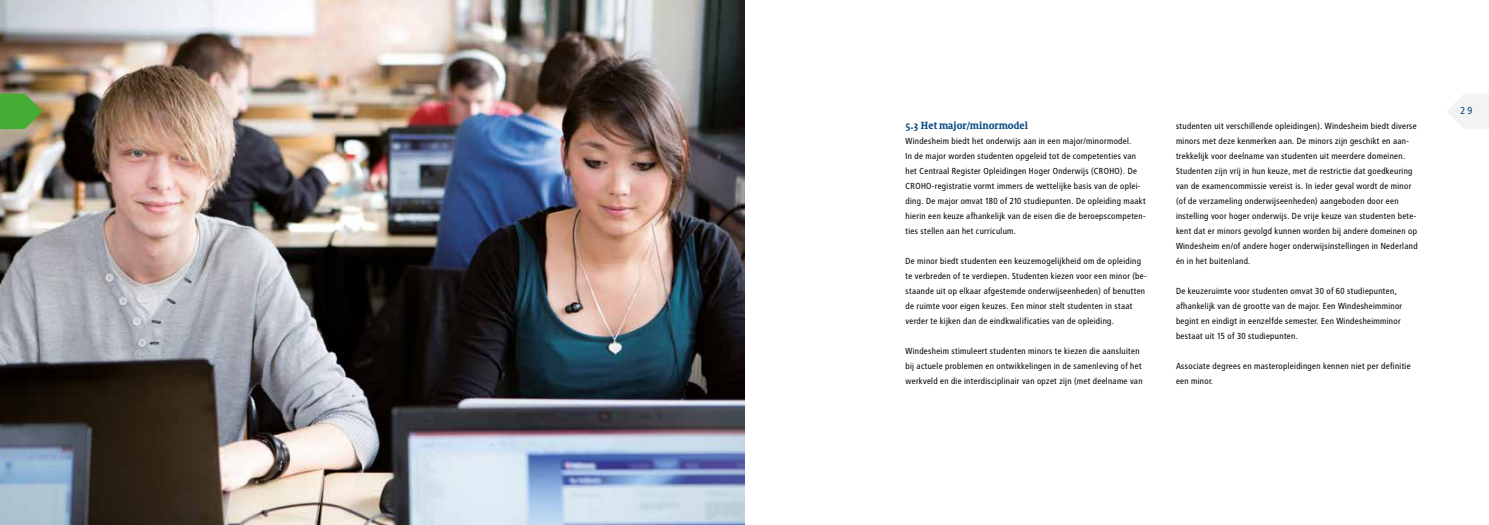
<style>
.page{position:relative;width:1489px;height:525px;background:#fff}
.page>*{position:absolute;margin:0;border:0;box-sizing:border-box;transform-origin:0 0}
.t1{font:700 10px "Sheriff";color:#004380}
.t2{font:10px "Transit Print OT";color:#004380}
.t3{font:8.75px/15px "Transit Print OT";color:#000}
</style>
<div class="page">
<img style="left:0;top:0;width:744px;height:524px">
<svg style="left:1447px;top:94px;width:41px;height:35px"></svg>
<svg style="left:0;top:94px;width:43px;height:35px;background:#5ca843"></svg>
<p class="t1" style="left:905px;top:120px;width:124px">5.3 Het major/minormodel</p>
<p class="t3" style="left:905px;top:133px;width:242px">Windesheim biedt het onderwijs aan in een major/minormodel.<br>In de major worden studenten opgeleid tot de competenties van het Centraal Register Opleidingen Hoger Onderwijs (CROHO). De CROHO-registratie vormt immers de wettelijke basis van de oplei&shy;ding. De major omvat 180 of 210 studiepunten. De opleiding maakt hierin een keuze afhankelijk van de eisen die de beroepscompeten&shy;ties stellen aan het curriculum.</p>
<p class="t3" style="left:905px;top:253px;width:243px">De minor biedt studenten een keuzemogelijkheid om de opleiding te verbreden of te verdiepen. Studenten kiezen voor een minor (be&shy;staande uit op elkaar afgestemde onderwijseenheden) of benutten de ruimte voor eigen keuzes. Een minor stelt studenten in staat verder te kijken dan de eindkwalificaties van de opleiding.</p>
<p class="t3" style="left:905px;top:343px;width:239px">Windesheim stimuleert studenten minors te kiezen die aansluiten bij actuele problemen en ontwikkelingen in de samenleving of het werkveld en die interdisciplinair van opzet zijn (met deelname van</p>
<p class="t3" style="left:1175px;top:118px;width:243px">studenten uit verschillende opleidingen). Windesheim biedt diverse minors met deze kenmerken aan. De minors zijn geschikt en aan&shy;trekkelijk voor deelname van studenten uit meerdere domeinen.<br>Studenten zijn vrij in hun keuze, met de restrictie dat goedkeuring van de examencommissie vereist is. In ieder geval wordt de minor (of de verzameling onderwijseenheden) aangeboden door een instelling voor hoger onderwijs. De vrije keuze van studenten bete&shy;kent dat er minors gevolgd kunnen worden bij andere domeinen op Windesheim en/of andere hoger onderwijsinstellingen in Nederland én in het buitenland.</p>
<p class="t3" style="left:1175px;top:283px;width:228px">De keuzeruimte voor studenten omvat 30 of 60 studiepunten, afhankelijk van de grootte van de major. Een Windesheimminor begint en eindigt in eenzelfde semester. Een Windesheimminor bestaat uit 15 of 30 studiepunten.</p>
<p class="t3" style="left:1175px;top:358px;width:236px">Associate degrees en masteropleidingen kennen niet per definitie een minor.</p>
<p class="t2" style="left:1460px;top:105px;width:14px">29</p>
</div>
